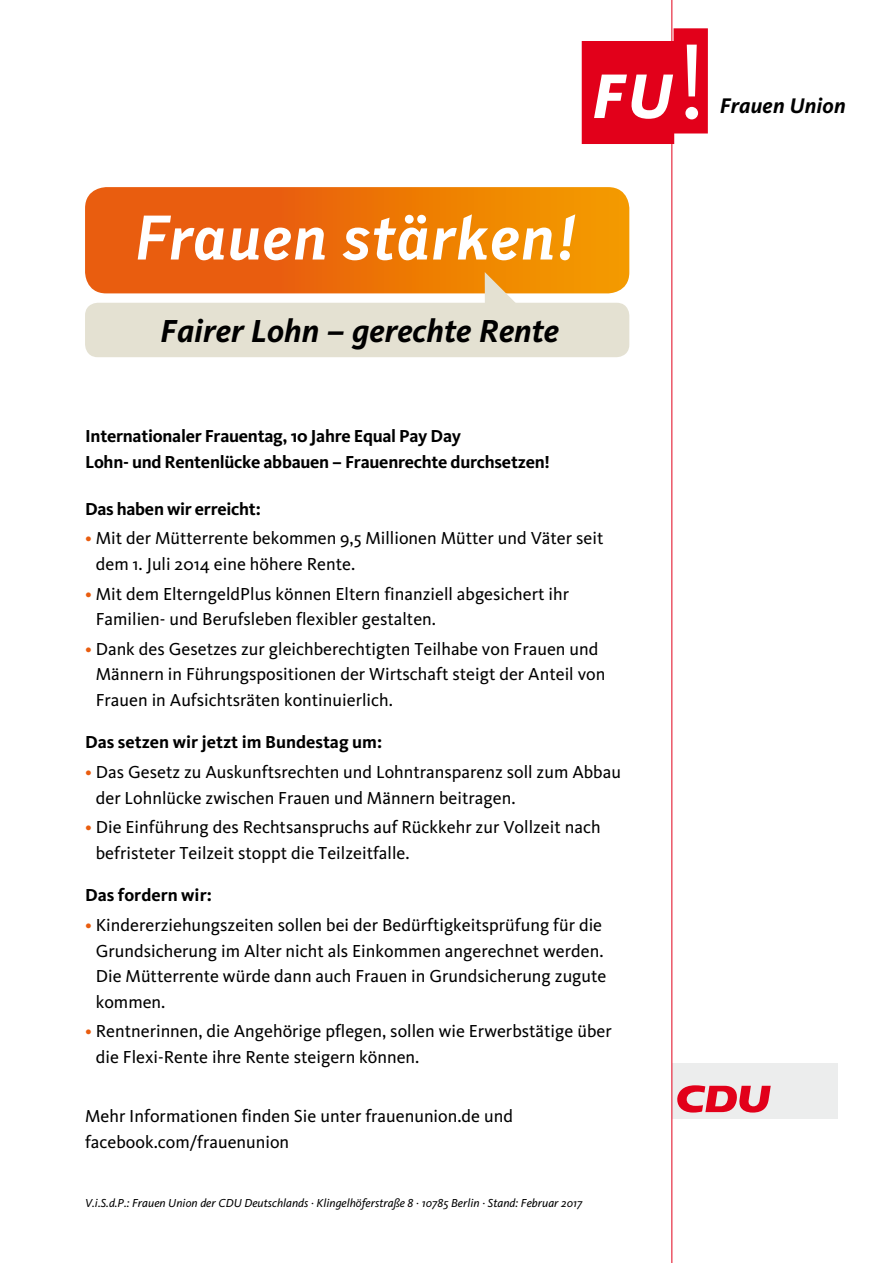
<style>
.page{position:relative;width:893px;height:1263px;background:#fff}
.page>*{position:absolute;margin:0;border:0;box-sizing:border-box;transform-origin:0 0}
.t1{font:italic 700 63px "CDU Skopex";color:#fff}
.t2{font:italic 700 33px "CDU Kievit OTF";color:#000}
.t3{font:italic 700 21.9px "CDU Kievit";letter-spacing:.005em;color:#000}
.t4{font:18px/25.5px "CDU Kievit OTF";color:#000}
.t5{font:18px/25.5px "CDU Kievit";color:#000}
.t6{font:700 18px/25.5px "CDU Kievit OTF";letter-spacing:-.015em;color:#000}
.t7{font:italic 12px "CDU Kievit OTF";color:#000}
.s1{font-family:"CDU Kievit";color:#e95d0f}
.s2{color:#e95d0f}
</style>
<div class="page">
<svg style="left:85px;top:187px;width:544px;height:106px;background:#ec7409"></svg>
<div style="left:85px;top:303px;width:544px;height:54px;background:#e4e1d2;border-radius:13px"></div>
<div style="left:672px;top:1063px;width:166px;height:55px;background:#eceded"></div>
<svg style="left:677px;top:1085px;width:94px;height:27px"></svg>
<hr style="left:671px;top:0;width:1px;height:1263px;background:#e2001a">
<svg style="left:582px;top:28px;width:126px;height:116px"></svg>
<svg style="left:485px;top:272px;width:33px;height:31px"></svg>
<h1 class="t1" style="left:135px;top:201px;width:445px">Frauen stärken!</h1>
<h2 class="t2" style="left:160px;top:312px;width:400px">Fairer Lohn – gerechte Rente</h2>
<p class="t6" style="left:85px;top:423px;width:466px">Internationaler Frauentag, 10 Jahre Equal Pay Day<br>Lohn- und Rentenlücke abbauen – Frauenrechte durchsetzen!</p>
<p class="t6" style="left:85px;top:496px;width:177px">Das haben wir erreicht:</p>
<p class="t4" style="left:96px;top:526px;width:509px;text-indent:-11px"><span class="s1">•</span> Mit der Mütterrente bekommen 9,5 Millionen Mütter und Väter seit dem 1. Juli 2014 eine höhere Rente.</p>
<p class="t4" style="left:96px;top:581px;width:475px;text-indent:-11px"><span class="s1">•</span> Mit dem ElterngeldPlus können Eltern finanziell abgesichert ihr<br>Familien- und Berufsleben flexibler gestalten.</p>
<p class="t4" style="left:96px;top:636px;width:511px;text-indent:-11px"><span class="s1">•</span> Dank des Gesetzes zur gleichberechtigten Teilhabe von Frauen und<br>Männern in Führungspositionen der Wirtschaft steigt der Anteil von<br>Frauen in Aufsichtsräten kontinuierlich.</p>
<p class="t6" style="left:85px;top:729px;width:299px">Das setzen wir jetzt im Bundestag um:</p>
<p class="t4" style="left:96px;top:759px;width:527px;text-indent:-11px"><span class="s1">•</span> Das Gesetz zu Auskunftsrechten und Lohntransparenz soll zum Abbau der Lohnlücke zwischen Frauen und Männern beitragen.</p>
<p class="t4" style="left:96px;top:815px;width:506px;text-indent:-11px"><span class="s1">•</span> Die Einführung des Rechtsanspruchs auf Rückkehr zur Vollzeit nach befristeter Teilzeit stoppt die Teilzeitfalle.</p>
<p class="t6" style="left:85px;top:882px;width:128px">Das fordern wir:</p>
<p class="t5" style="left:96px;top:912px;width:512px;text-indent:-11px"><span class="s2">•</span> Kindererziehungszeiten sollen bei der Bedürftigkeitsprüfung für die Grundsicherung im Alter nicht als Einkommen angerechnet werden.<br>Die Mütterrente würde dann auch Frauen in Grundsicherung zugute kommen.</p>
<p class="t4" style="left:96px;top:1019px;width:518px;text-indent:-11px"><span class="s1">•</span> Rentnerinnen, die Angehörige pflegen, sollen wie Erwerbstätige über die Flexi-Rente ihre Rente steigern können.</p>
<p class="t4" style="left:85px;top:1104px;width:429px">Mehr Informationen finden Sie unter frauenunion.de und facebook.com/frauenunion</p>
<p class="t7" style="left:85px;top:1196px;width:499px">V.i.S.d.P.: Frauen Union der CDU Deutschlands · Klingelhöferstraße 8 · 10785 Berlin · Stand: Februar 2017</p>
<p class="t3" style="left:720px;top:93px;width:127px">Frauen Union</p>
</div>
